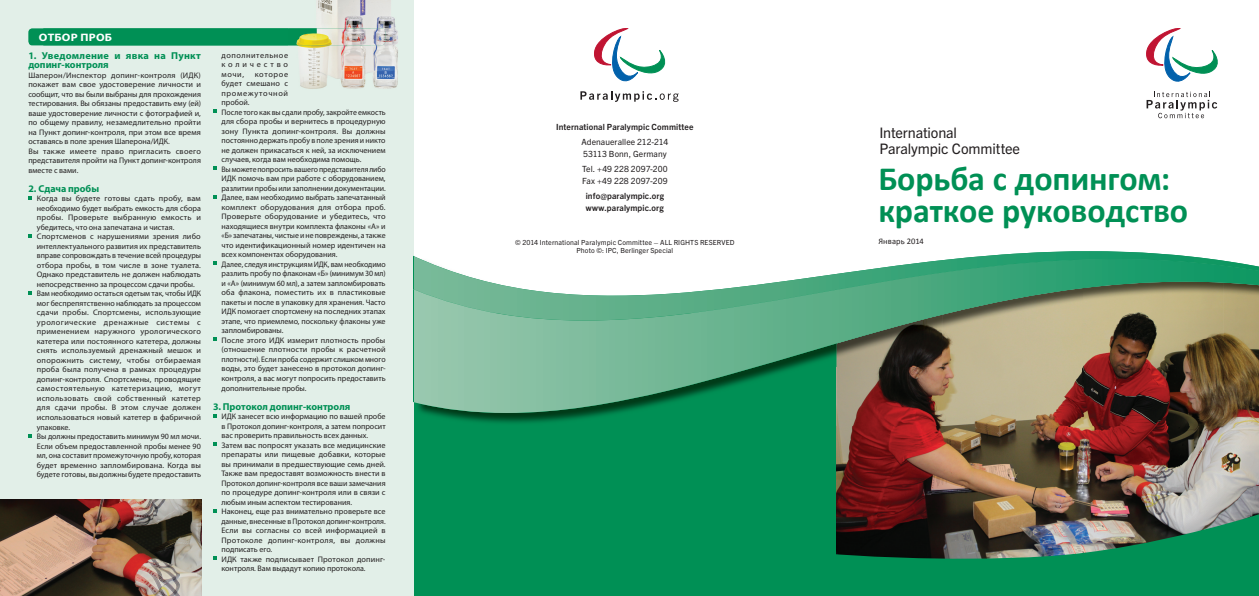
<style>
.page{position:relative;width:1259px;height:596px;background:#fff}
.page>*{position:absolute;margin:0;border:0;box-sizing:border-box;transform-origin:0 0}
.t1{font:700 34px/32px "Calibri";letter-spacing:-.005em;color:#009055}
.t2{font:14.5px/16px "Trade Gothic Next LT Pro";letter-spacing:-.01em;color:#231f20}
.t3{font:700 10.8px "Myriad Pro";letter-spacing:.02em;color:#fff;scale:1.11 1}
.t4{font:700 10px/9.5px "Myriad Pro";letter-spacing:.02em;color:#009055}
.t5{font:700 10px "Myriad Pro";color:#009055}
.t6{font:8.5px/11.3px "Trade Gothic Next LT Pro";letter-spacing:.005em;color:#231f20}
.t7{font:700 8.5px/11.3px "Trade Gothic Next LT Pro";letter-spacing:.01em;color:#231f20}
.t8{font:8.5px "Calibri";letter-spacing:.01em;color:#231f20}
.t9{font:8px/9.5px "Myriad Pro";letter-spacing:.005em;color:#231f20}
.t10{font:7px/8.4px "Trade Gothic Next LT Pro";letter-spacing:.015em;color:#231f20;text-align:center}
</style>
<div class="page">
<div style="left:0;top:0;width:414px;height:595px;background:#e2efe8"></div>
<div style="left:414px;top:314px;width:422px;height:281px;background:#009055"></div>
<img style="left:836px;top:425px;width:423px;height:85px">
<img style="left:836px;top:510px;width:423px;height:85px">
<svg style="left:1146px;top:28px;width:71px;height:90px"></svg>
<img style="left:942px;top:424px;width:282px;height:1px">
<svg style="left:422px;top:412px;width:837px;height:12px"></svg>
<svg style="left:414px;top:320px;width:845px;height:92px;background:#748f70"></svg>
<svg style="left:414px;top:251px;width:845px;height:69px"></svg>
<svg style="left:626px;top:259px;width:633px;height:60px"></svg>
<svg style="left:580px;top:28px;width:98px;height:74px"></svg>
<img style="left:0;top:499px;width:201px;height:96px">
<div style="left:28px;top:28px;width:260px;height:17px;background:#009055"></div>
<img style="left:288px;top:0;width:110px;height:89px">
<img style="left:288px;top:28px;width:98px;height:17px">
<h3 class="t3" style="left:39px;top:31px;width:67px">ОТБОР ПРОБ</h3>
<p class="t4" style="left:28px;top:50px;width:174px">1. Уведомление и явка на Пункт допинг-контроля</p>
<p class="t9" style="left:28px;top:70px;width:174px">Шаперон/Инспектор допинг-контроля (ИДК) покажет вам свое удостоверение личности и сообщит, что вы были выбраны для прохождения тестирования. Вы обязаны предоставить ему (ей) ваше удостоверение личности с фотографией и, по общему правилу, незамедлительно пройти на Пункт допинг-контроля, при этом все время оставаясь в поле зрения Шаперона/ИДК.<br>Вы также имеете право пригласить своего представителя пройти на Пункт допинг-контроля вместе с вами.</p>
<p class="t5" style="left:28px;top:182px;width:72px">2. Сдача пробы</p>
<p class="t9" style="left:37px;top:193px;width:166px">Когда вы будете готовы сдать пробу, вам необходимо будет выбрать емкость для сбора пробы. Проверьте выбранную емкость и убедитесь, что она запечатана и чистая.<br>Спортсменов с нарушениями зрения либо интеллектуального развития их представитель вправе сопровождать в течение всей процедуры отбора пробы, в том числе в зоне туалета.<br>Однако представитель не должен наблюдать непосредственно за процессом сдачи пробы.<br>Вам необходимо остаться одетым так, чтобы ИДК мог беспрепятственно наблюдать за процессом сдачи пробы. Спортсмены, использующие урологические дренажные системы с применением наружного урологического катетера или постоянного катетера, должны снять используемый дренажный мешок и опорожнить систему, чтобы отбираемая проба была получена в рамках процедуры допинг-контроля. Спортсмены, проводящие самостоятельную катетеризацию, могут использовать свой собственный катетер для сдачи пробы. В этом случае должен использоваться новый катетер в фабричной упаковке.<br>Вы должны предоставить минимум 90 мл мочи.<br>Если объем предоставленной пробы менее 90 мл, она составит промежуточную пробу, которая будет временно запломбирована. Когда вы будете готовы, вы должны будете предоставить</p>
<p class="t9" style="left:221px;top:50px;width:68px;text-align:justify">дополнительное количество мочи,</p>
<p class="t9" style="left:221px;top:69px;width:166px;text-indent:33px">которое<br>будет смешано с<br>промежуточной<br>пробой.<br>После того как вы сдали пробу, закройте емкость для сбора пробы и вернитесь в процедурную зону Пункта допинг-контроля. Вы должны постоянно держать пробу в поле зрения и никто не должен прикасаться к ней, за исключением случаев, когда вам необходима помощь.<br>Вы можете попросить вашего представителя либо ИДК помочь вам при работе с оборудованием, разлитии пробы или заполнении документации.<br>Далее, вам необходимо выбрать запечатанный комплект оборудования для отбора проб.<br>Проверьте оборудование и убедитесь, что находящиеся внутри комплекта флаконы «А» и «Б» запечатаны, чистые и не повреждены, а также что идентификационный номер идентичен на всех компонентах оборудования.<br>Далее, следуя инструкциям ИДК, вам необходимо разлить пробу по флаконам «Б» (минимум 30 мл) и «А» (минимум 60 мл), а затем запломбировать оба флакона, поместить их в пластиковые пакеты и после в упаковку для хранения. Часто ИДК помогает спортсмену на последних этапах этапе, что приемлемо, поскольку флаконы уже запломбированы.<br>После этого ИДК измерит плотность пробы (отношение плотности пробы к расчетной плотности). Если проба содержит слишком много воды, это будет занесено в протокол допинг&shy;контроля, а вас могут попросить предоставить дополнительные пробы.</p>
<p class="t5" style="left:213px;top:399px;width:139px">3. Протокол допинг-контроля</p>
<p class="t9" style="left:221px;top:411px;width:166px">ИДК занесет всю информацию по вашей пробе в Протокол допинг-контроля, а затем попросит вас проверить правильность всех данных.<br>Затем вас попросят указать все медицинские препараты или пищевые добавки, которые вы принимали в предшествующие семь дней.<br>Также вам предоставят возможность внести в Протокол допинг-контроля все ваши замечания по процедуре допинг-контроля или в связи с любым иным аспектом тестирования.<br>Наконец, еще раз внимательно проверьте все данные, внесенные в Протокол допинг-контроля.<br>Если вы согласны со всей информацией в Протоколе допинг-контроля, вы должны подписать его.<br>ИДК также подписывает Протокол допинг&shy;контроля. Вам выдадут копию протокола.</p>
<p class="t7" style="left:556px;top:120px;width:139px">International Paralympic Committee</p>
<p class="t6" style="left:581px;top:136px;width:88px">Adenauerallee 212-214<br>53113 Bonn, Germany</p>
<p class="t6" style="left:582px;top:163px;width:87px">Tel. +49 228 2097-200<br>Fax +49 228 2097-209</p>
<p class="t7" style="left:586px;top:190px;width:80px">info@paralympic.org www.paralympic.org</p>
<p class="t10" style="left:515px;top:237px;width:221px">© 2014 International Paralympic Committee – ALL RIGHTS RESERVED<br>Photo ©: IPC, Berlinger Special</p>
<h2 class="t2" style="left:879px;top:123px;width:142px">International<br>Paralympic Committee</h2>
<h1 class="t1" style="left:878px;top:162px;width:311px">Борьба с допингом: краткое руководство</h1>
<p class="t8" style="left:878px;top:235px;width:47px">Январь 2014</p>
</div>
